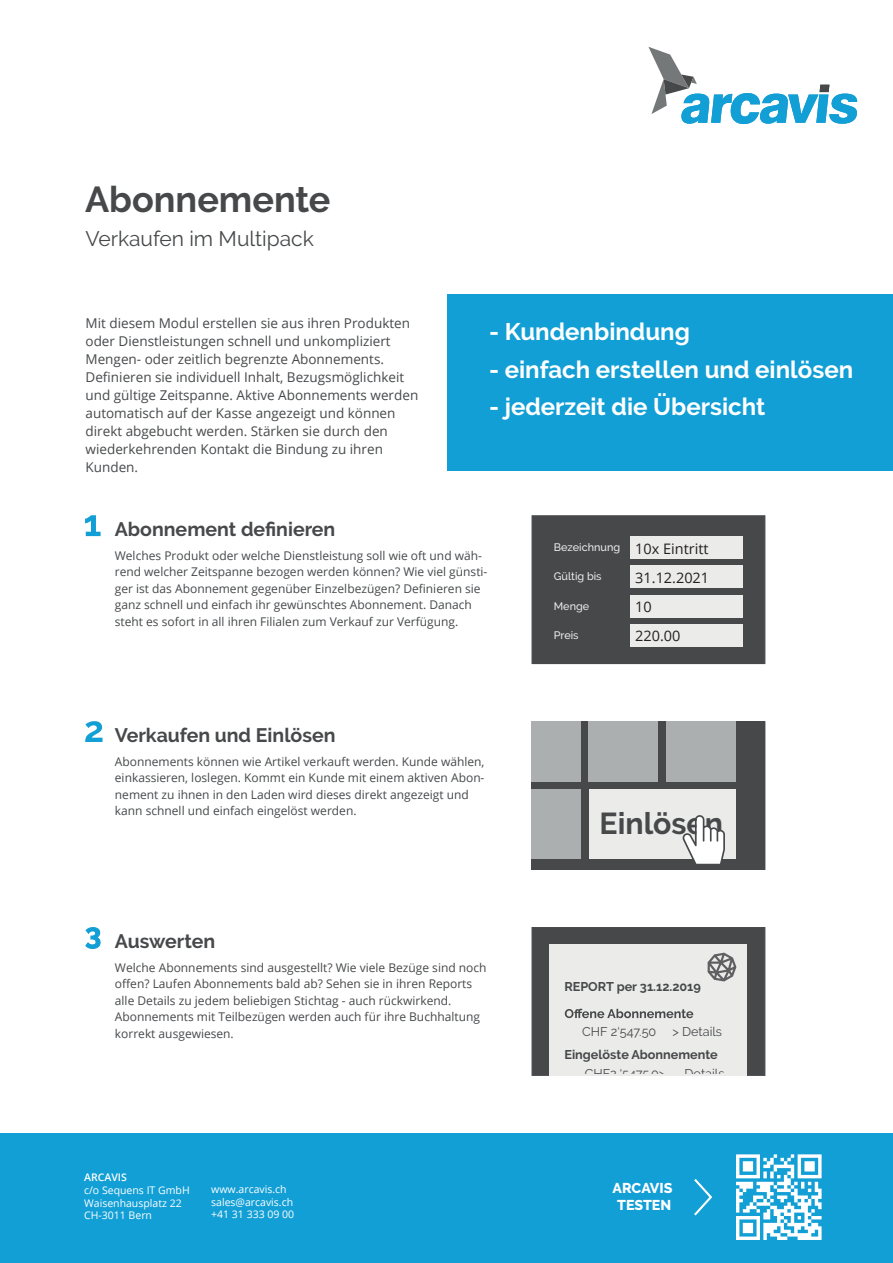
<style>
.page{position:relative;width:893px;height:1263px;background:#fff}
.page>*{position:absolute;margin:0;border:0;box-sizing:border-box;transform-origin:0 0}
.t1{font:700 36px "Raleway";color:#46484a}
.t2{font:700 30.15px "Raleway";color:#46484a}
.t3{font:700 24px "Raleway";color:#fff}
.t4{font:21px "Raleway";color:#46484a}
.t5{font:700 19.5px "Raleway";color:#46484a}
.t6{font:14.4px/29.1px "Open Sans";color:#231f20}
.t7{font:800 14.25px/17.1px "Raleway";color:#fff;text-align:center}
.t8{font:13.5px/18px "Open Sans";color:#46484a}
.t9{font:700 12.6px "Raleway";color:#46484a}
.t10{font:12.6px "Raleway";color:#46484a}
.t11{font:12px/16.5px "Open Sans";color:#46484a}
.t12{font:500 10.8px "Raleway";color:#ebebea}
.t13{font:10.5px/12.6px "Open Sans";color:#fff}
.t14{font:600 10.5px "Open Sans";color:#fff}
</style>
<div class="page">
<div style="left:0;top:1133px;width:893px;height:130px;background:#129fd6"></div>
<svg style="left:694px;top:1179px;width:19px;height:37px"></svg>
<svg style="left:736px;top:1154px;width:86px;height:86px"></svg>
<svg style="left:648px;top:47px;width:209px;height:77px"></svg>
<div style="left:448px;top:294px;width:445px;height:176px;background:#129fd6"></div>
<div style="left:531px;top:515px;width:234px;height:149px;background:#46484a;border:1px solid #46484a"></div>
<div style="left:531px;top:927px;width:234px;height:149px;background:#46484a;border:1px solid #46484a"></div>
<svg style="left:85px;top:515px;width:16px;height:21px"></svg>
<svg style="left:85px;top:721px;width:17px;height:21px"></svg>
<svg style="left:85px;top:927px;width:16px;height:22px"></svg>
<div style="left:630px;top:536px;width:113px;height:23px;background:#ebebea"></div>
<div style="left:630px;top:565px;width:113px;height:23px;background:#ebebea"></div>
<div style="left:630px;top:595px;width:113px;height:23px;background:#ebebea"></div>
<div style="left:630px;top:624px;width:113px;height:23px;background:#ebebea"></div>
<div style="left:550px;top:944px;width:197px;height:132px;background:#ebebea"></div>
<svg style="left:708px;top:953px;width:28px;height:28px"></svg>
<svg style="left:565px;top:1009px;width:128px;height:9px"></svg>
<div style="left:531px;top:721px;width:234px;height:149px;background:#46484a"></div>
<svg style="left:532px;top:721px;width:204px;height:143px;background:#b3b5b6"></svg>
<p class="t1" style="left:85px;top:179px;width:247px">Abonnemente</p>
<p class="t4" style="left:86px;top:227px;width:230px">Verkaufen im Multipack</p>
<p class="t8" style="left:86px;top:314px;width:334px">Mit diesem Modul erstellen sie aus ihren Produkten oder Dienstleistungen schnell und unkompliziert Mengen- oder zeitlich begrenzte Abonnements.<br>Definieren sie individuell Inhalt, Bezugsmöglichkeit und gültige Zeitspanne. Aktive Abonnements werden automatisch auf der Kasse angezeigt und können direkt abgebucht werden. Stärken sie durch den wiederkehrenden Kontakt die Bindung zu ihren Kunden.</p>
<p class="t5" style="left:115px;top:518px;width:222px">Abonnement definieren</p>
<p class="t3" style="left:489px;top:318px;width:202px">- Kundenbindung</p>
<p class="t3" style="left:489px;top:356px;width:366px">- einfach erstellen und einlösen</p>
<p class="t3" style="left:489px;top:393px;width:278px">- jederzeit die Übersicht</p>
<p class="t11" style="left:115px;top:547px;width:374px">Welches Produkt oder welche Dienstleistung soll wie oft und wäh&shy;rend welcher Zeitspanne bezogen werden können? Wie viel günsti&shy;ger ist das Abonnement gegenüber Einzelbezügen? Definieren sie ganz schnell und einfach ihr gewünschtes Abonnement. Danach steht es sofort in all ihren Filialen zum Verkauf zur Verfügung.</p>
<p class="t5" style="left:115px;top:724px;width:222px">Verkaufen und Einlösen</p>
<p class="t11" style="left:115px;top:753px;width:371px">Abonnements können wie Artikel verkauft werden. Kunde wählen, einkassieren, loslegen. Kommt ein Kunde mit einem aktiven Abon&shy;nement zu ihnen in den Laden wird dieses direkt angezeigt und kann schnell und einfach eingelöst werden.</p>
<p class="t5" style="left:115px;top:929px;width:102px">Auswerten</p>
<p class="t11" style="left:115px;top:959px;width:373px">Welche Abonnements sind ausgestellt? Wie viele Bezüge sind noch offen? Laufen Abonnements bald ab? Sehen sie in ihren Reports alle Details zu jedem beliebigen Stichtag - auch rückwirkend.<br>Abonnements mit Teilbezügen werden auch für ihre Buchhaltung korrekt ausgewiesen.</p>
<p class="t12" style="left:554px;top:541px;width:68px">Bezeichnung</p>
<p class="t12" style="left:554px;top:570px;width:49px">Gültig bis</p>
<p class="t12" style="left:554px;top:600px;width:37px">Menge</p>
<p class="t12" style="left:554px;top:629px;width:26px">Preis</p>
<p class="t6" style="left:635px;top:533px;width:75px">10x Eintritt</p>
<p class="t6" style="left:635px;top:563px;width:75px">31.12.2021</p>
<p class="t6" style="left:635px;top:591px;width:47px">10<br>220.00</p>
<h2 class="t2" style="left:600px;top:806px;width:125px">Einlösen</h2>
<p class="t9" style="left:564px;top:979px;width:138px">REPORT per 31.12.2019</p>
<p class="t10" style="left:582px;top:1024px;width:76px">CHF 2‘547.50</p>
<p class="t10" style="left:672px;top:1024px;width:51px">&gt; Details</p>
<p class="t9" style="left:564px;top:1047px;width:155px">Eingelöste Abonnemente</p>
<p class="t10" style="left:585px;top:1066px;width:82px">CHF2 ‘54750&gt;</p>
<p class="t10" style="left:685px;top:1066px;width:41px">Details</p>
<p class="t14" style="left:84px;top:1170px;width:44px">ARCAVIS</p>
<p class="t13" style="left:84px;top:1183px;width:107px">c/o Sequens IT GmbH<br>Waisenhausplatz 22<br>CH-3011 Bern</p>
<p class="t13" style="left:211px;top:1183px;width:85px">www.arcavis.ch sales@arcavis.ch +41 31 333 09 00</p>
<p class="t7" style="left:613px;top:1179px;width:61px">ARCAVIS<br>TESTEN</p>
</div>
